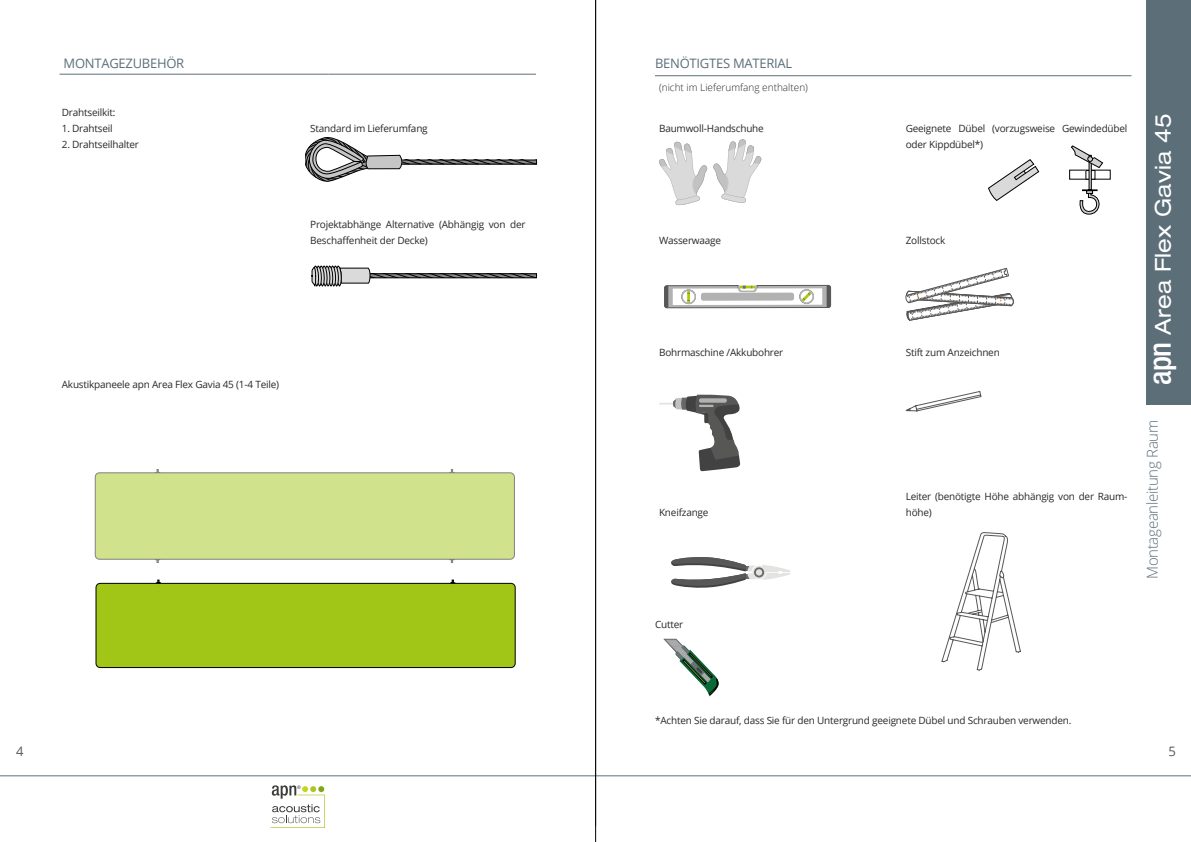
<style>
.page{position:relative;width:1191px;height:842px;background:#fff}
.page>*{position:absolute;margin:0;border:0;box-sizing:border-box;transform-origin:0 0}
.t1{font:expanded 22px "Helvetica Neue LT";letter-spacing:.01em;color:#fff}
.t2{font:300 15px "Open Sans";letter-spacing:-.02em;color:#5c6f79}
.t3{font:13px "Open Sans";letter-spacing:-.02em;color:#5c6f79}
.t4{font:13px "Open Sans";color:#575756}
.t5{font:10px/16px "Open Sans";letter-spacing:-.02em;color:#282827}
.t6{font:300 10px "Open Sans";color:#282827}
.s1{font-weight:500;font-stretch:condensed;font-size:31px}
</style>
<div class="page">
<hr style="left:0;top:775px;width:1191px;height:1px;background:#5c6f79">
<svg style="left:270px;top:785px;width:55px;height:43px"></svg>
<hr style="left:595px;top:0;width:1px;height:842px;background:#000">
<div style="left:1146px;top:0;width:45px;height:405px;background:#5c6f79"></div>
<hr style="left:60px;top:74px;width:268px;height:1px;background:#5c6f79">
<hr style="left:328px;top:74px;width:208px;height:1px;background:#5c6f79">
<hr style="left:655px;top:75px;width:476px;height:1px;background:#5c6f79">
<div style="left:346px;top:274px;width:191px;height:4px;border:1px solid #000"></div>
<svg style="left:312px;top:266px;width:224px;height:21px"></svg>
<div style="left:370px;top:160px;width:167px;height:4px;border:1px solid #000"></div>
<svg style="left:305px;top:138px;width:231px;height:44px"></svg>
<svg style="left:659px;top:142px;width:48px;height:63px"></svg>
<svg style="left:713px;top:139px;width:49px;height:64px"></svg>
<svg style="left:905px;top:268px;width:108px;height:53px"></svg>
<svg style="left:659px;top:394px;width:81px;height:77px"></svg>
<svg style="left:905px;top:391px;width:77px;height:21px"></svg>
<svg style="left:988px;top:159px;width:51px;height:42px"></svg>
<div style="left:1069px;top:170px;width:41px;height:9px;border:1px solid #000"></div>
<svg style="left:1071px;top:145px;width:32px;height:70px"></svg>
<svg style="left:664px;top:285px;width:167px;height:23px"></svg>
<div style="left:701px;top:293px;width:93px;height:8px;background:#b3b2b2;border-radius:3px"></div>
<svg style="left:941px;top:532px;width:80px;height:139px"></svg>
<svg style="left:155px;top:469px;width:5px;height:4px"></svg>
<svg style="left:449px;top:469px;width:5px;height:4px"></svg>
<div style="left:95px;top:473px;width:419px;height:86px;background:#d0e28b;border-radius:4px"></div>
<div style="left:95px;top:473px;width:419px;height:86px;border:1px solid #000;border-radius:4px"></div>
<svg style="left:449px;top:559px;width:5px;height:4px"></svg>
<svg style="left:155px;top:559px;width:5px;height:4px"></svg>
<div style="left:96px;top:583px;width:419px;height:84px;background:#a2c617;border-radius:4px"></div>
<div style="left:96px;top:583px;width:419px;height:85px;border:1px solid #000;border-radius:4px"></div>
<svg style="left:156px;top:580px;width:5px;height:5px"></svg>
<svg style="left:450px;top:580px;width:5px;height:5px"></svg>
<svg style="left:671px;top:557px;width:119px;height:31px"></svg>
<svg style="left:664px;top:639px;width:55px;height:57px"></svg>
<h3 class="t3" style="left:64px;top:54px;width:122px">MONTAGEZUBEHÖR</h3>
<h3 class="t3" style="left:655px;top:54px;width:139px">BENÖTIGTES MATERIAL</h3>
<p class="t5" style="left:62px;top:104px;width:55px">Drahtseilkit:</p>
<p class="t5" style="left:62px;top:120px;width:52px">1. Drahtseil</p>
<p class="t5" style="left:62px;top:136px;width:79px">2. Drahtseilhalter</p>
<p class="t5" style="left:310px;top:120px;width:119px">Standard im Lieferumfang</p>
<p class="t5" style="left:310px;top:216px;width:217px">Projektabhänge Alternative (Abhängig von der<br>Beschaffenheit der Decke)</p>
<p class="t5" style="left:62px;top:376px;width:219px">Akustikpaneele apn Area Flex Gavia 45 (1-4 Teile)</p>
<p class="t6" style="left:659px;top:81px;width:150px">(nicht im Lieferumfang enthalten)</p>
<p class="t5" style="left:659px;top:120px;width:106px">Baumwoll-Handschuhe</p>
<p class="t5" style="left:905px;top:120px;width:223px">Geeignete Dübel (vorzugsweise Gewindedübel oder Kippdübel*)</p>
<p class="t5" style="left:659px;top:232px;width:64px">Wasserwaage</p>
<p class="t5" style="left:905px;top:232px;width:41px">Zollstock</p>
<p class="t5" style="left:659px;top:344px;width:126px">Bohrmaschine /Akkubohrer</p>
<p class="t5" style="left:659px;top:504px;width:51px">Kneifzange</p>
<p class="t5" style="left:655px;top:616px;width:30px">Cutter</p>
<p class="t5" style="left:905px;top:344px;width:96px">Stift zum Anzeichnen</p>
<p class="t5" style="left:905px;top:488px;width:223px">Leiter (benötigte Höhe abhängig von der Raum&shy;höhe)</p>
<h1 class="t1" style="left:1149px;top:385px;width:273px;rotate:-90deg"><span class="s1">apn</span> Area Flex Gavia 45</h1>
<h2 class="t2" style="left:1142px;top:579px;width:160px;rotate:-90deg">Montageanleitung Raum</h2>
<p class="t5" style="left:655px;top:712px;width:418px">*Achten Sie darauf, dass Sie für den Untergrund geeignete Dübel und Schrauben verwenden.</p>
<h3 class="t4" style="left:16px;top:742px;width:9px">4</h3>
<h3 class="t4" style="left:1168px;top:742px;width:9px">5</h3>
</div>
